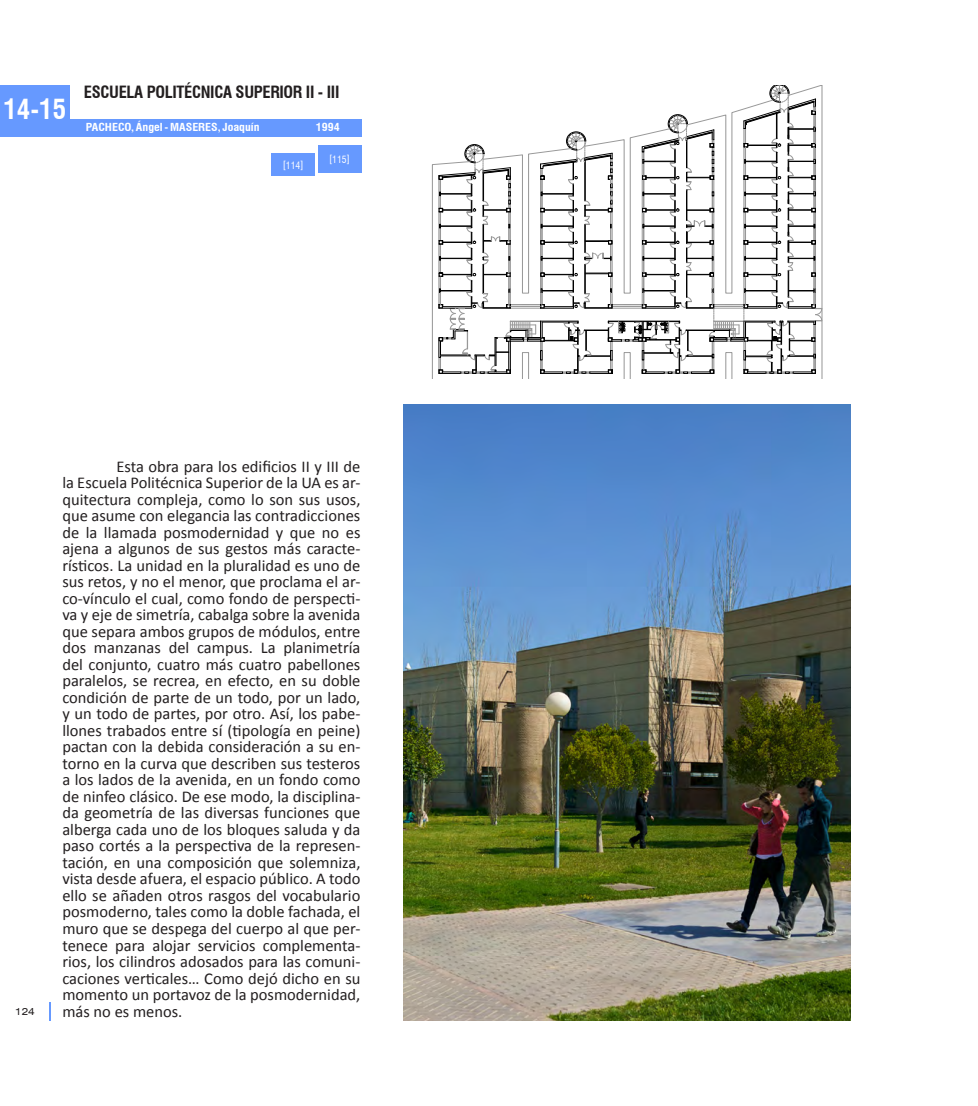
<style>
.page{position:relative;width:978px;height:1106px;background:#fff}
.page>*{position:absolute;margin:0;border:0;box-sizing:border-box;transform-origin:0 0}
.t1{font:700 condensed 27px "Swiss 721 BT";color:#fff}
.t2{font:16.5px/16.5px "Calibri";color:#231f20;text-align:justify}
.t3{font:700 condensed 16.5px "Swiss 721 BT";letter-spacing:-.02em;color:#231f20}
.t4{font:700 condensed 10.8px "Swiss 721 BT";color:#fff;scale:1.11 1}
.t5{font:condensed 9.75px "Swiss 721 BT";color:#fff}
.t6{font:expanded 9.75px "Swiss 721 BT";color:#231f20}
</style>
<div class="page">
<div style="left:49px;top:119px;width:312px;height:17px;background:#69f"></div>
<div style="left:0;top:85px;width:70px;height:51px;background:#69f"></div>
<svg style="left:50px;top:1002px;width:1px;height:18px"></svg>
<img style="left:404px;top:404px;width:446px;height:616px">
<div style="left:318px;top:145px;width:43px;height:28px;background:#69f"></div>
<div style="left:271px;top:154px;width:44px;height:22px;background:#69f"></div>
<svg style="left:438px;top:85px;width:384px;height:289px"></svg>
<p class="t1" style="left:3px;top:93px;width:64px">14-15</p>
<p class="t3" style="left:84px;top:82px;width:257px">ESCUELA POLITÉCNICA SUPERIOR II - III</p>
<p class="t4" style="left:86px;top:121px;width:158px">PACHECO, Ángel - MASERES, Joaquín</p>
<p class="t4" style="left:316px;top:121px;width:23px">1994</p>
<p class="t5" style="left:283px;top:159px;width:22px">[114]</p>
<p class="t5" style="left:329px;top:153px;width:22px">[115]</p>
<p class="t2" style="left:62px;top:458px;width:300px;text-indent:54px">Esta obra para los edificios II y III de la Escuela Politécnica Superior de la UA es ar&shy;quitectura compleja, como lo son sus usos, que asume con elegancia las contradicciones de la llamada posmodernidad y que no es ajena a algunos de sus gestos más caracte&shy;rísticos. La unidad en la pluralidad es uno de sus retos, y no el menor, que proclama el ar&shy;co-vínculo el cual, como fondo de perspecti&shy;va y eje de simetría, cabalga sobre la avenida que separa ambos grupos de módulos, entre dos manzanas del campus. La planimetría del conjunto, cuatro más cuatro pabellones paralelos, se recrea, en efecto, en su doble condición de parte de un todo, por un lado, y un todo de partes, por otro. Así, los pabe&shy;llones trabados entre sí (tipología en peine) pactan con la debida consideración a su en&shy;torno en la curva que describen sus testeros a los lados de la avenida, en un fondo como de ninfeo clásico. De ese modo, la disciplina&shy;da geometría de las diversas funciones que alberga cada uno de los bloques saluda y da paso cortés a la perspectiva de la represen&shy;tación, en una composición que solemniza, vista desde afuera, el espacio público. A todo ello se añaden otros rasgos del vocabulario posmoderno, tales como la doble fachada, el muro que se despega del cuerpo al que per&shy;tenece para alojar servicios complementa&shy;rios, los cilindros adosados para las comuni&shy;caciones verticales… Como dejó dicho en su momento un portavoz de la posmodernidad,</p>
<p class="t6" style="left:15px;top:1005px;width:21px">124</p>
<p class="t2" style="left:62px;top:1002px;width:122px">más no es menos.</p>
</div>
